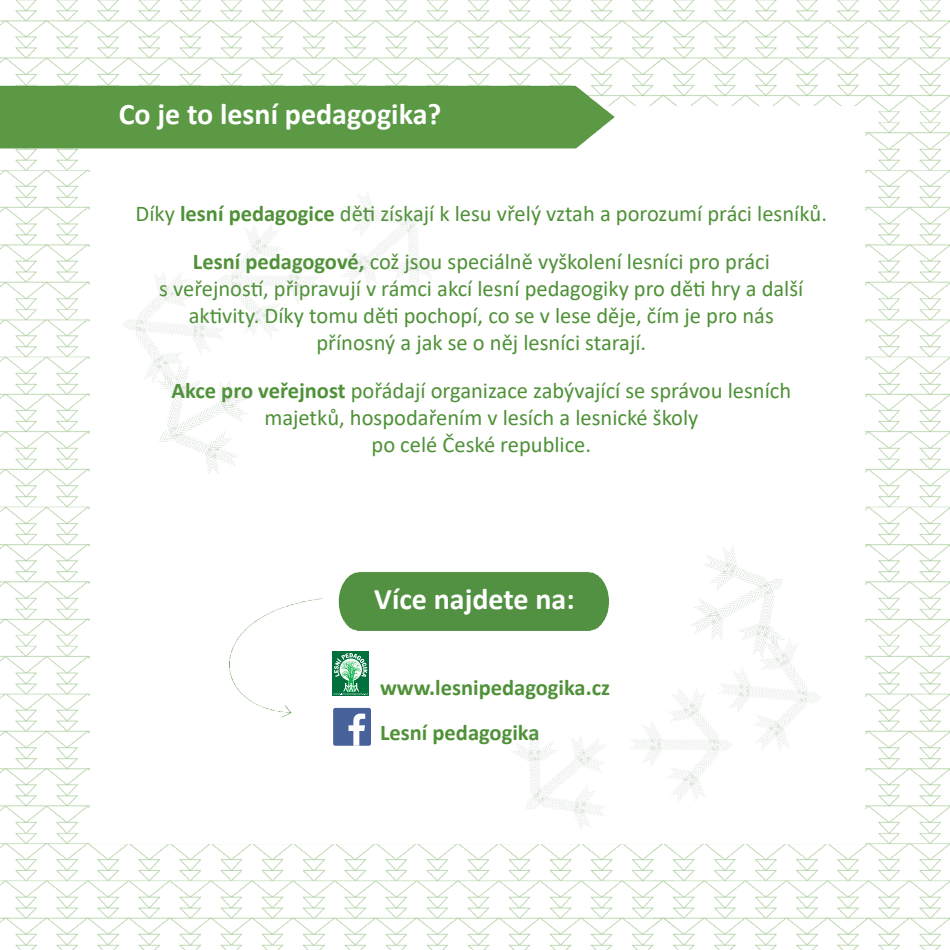
<style>
.page{position:relative;width:950px;height:950px;background:#fff}
.page>*{position:absolute;margin:0;border:0;box-sizing:border-box;transform-origin:0 0}
.t1{font:700 30px "Calibri";color:#fff}
.t2{font:22.5px/27px "Calibri";color:#4e9137;text-align:center}
.t3{font:700 22.5px/44.8px "Calibri";color:#4e9137}
.s1{font-weight:700}
</style>
<div class="page">
<img style="left:0;top:0;width:950px;height:950px">
<div style="left:90px;top:106px;width:775px;height:737px;background:#fff"></div>
<img style="left:322px;top:571px;width:287px;height:60px">
<img style="left:229px;top:598px;width:93px;height:120px">
<img style="left:690px;top:547px;width:93px;height:88px">
<img style="left:696px;top:616px;width:124px;height:135px">
<img style="left:634px;top:669px;width:121px;height:133px">
<img style="left:491px;top:730px;width:143px;height:114px">
<img style="left:159px;top:386px;width:93px;height:88px">
<img style="left:123px;top:272px;width:123px;height:132px">
<img style="left:194px;top:224px;width:119px;height:131px">
<img style="left:313px;top:191px;width:123px;height:100px">
<img style="left:0;top:80px;width:619px;height:76px">
<div style="left:332px;top:651px;width:37px;height:45px;background:#00713c"></div>
<svg style="left:333px;top:653px;width:35px;height:42px"></svg>
<div style="left:333px;top:708px;width:38px;height:37px;background:#48629b;border-radius:2px"></div>
<svg style="left:348px;top:713px;width:17px;height:32px"></svg>
<h1 class="t1" style="left:119px;top:93px;width:324px">Co je to lesní pedagogika?</h1>
<p class="t2" style="left:136px;top:188px;width:693px;line-height:48.2px">Díky <span class="s1">lesní pedagogice</span> děti získají k lesu vřelý vztah a porozumí práci lesníků.<br><span class="s1">Lesní pedagogové,</span> což jsou speciálně vyškolení lesníci pro práci</p>
<p class="t2" style="left:159px;top:274px;width:645px">s veřejností, připravují v rámci akcí lesní pedagogiky pro děti hry a další aktivity. Díky tomu děti pochopí, co se v lese děje, čím je pro nás přínosný a jak se o něj lesníci starají.</p>
<p class="t2" style="left:171px;top:377px;width:621px"><span class="s1">Akce pro veřejnost</span> pořádají organizace zabývající se správou lesních majetků, hospodařením v lesích a lesnické školy<br>po celé České republice.</p>
<h1 class="t1" style="left:374px;top:577px;width:202px">Více najdete na:</h1>
<p class="t3" style="left:380px;top:665px;width:231px">www.lesnipedagogika.cz<br>Lesní pedagogika</p>
</div>
